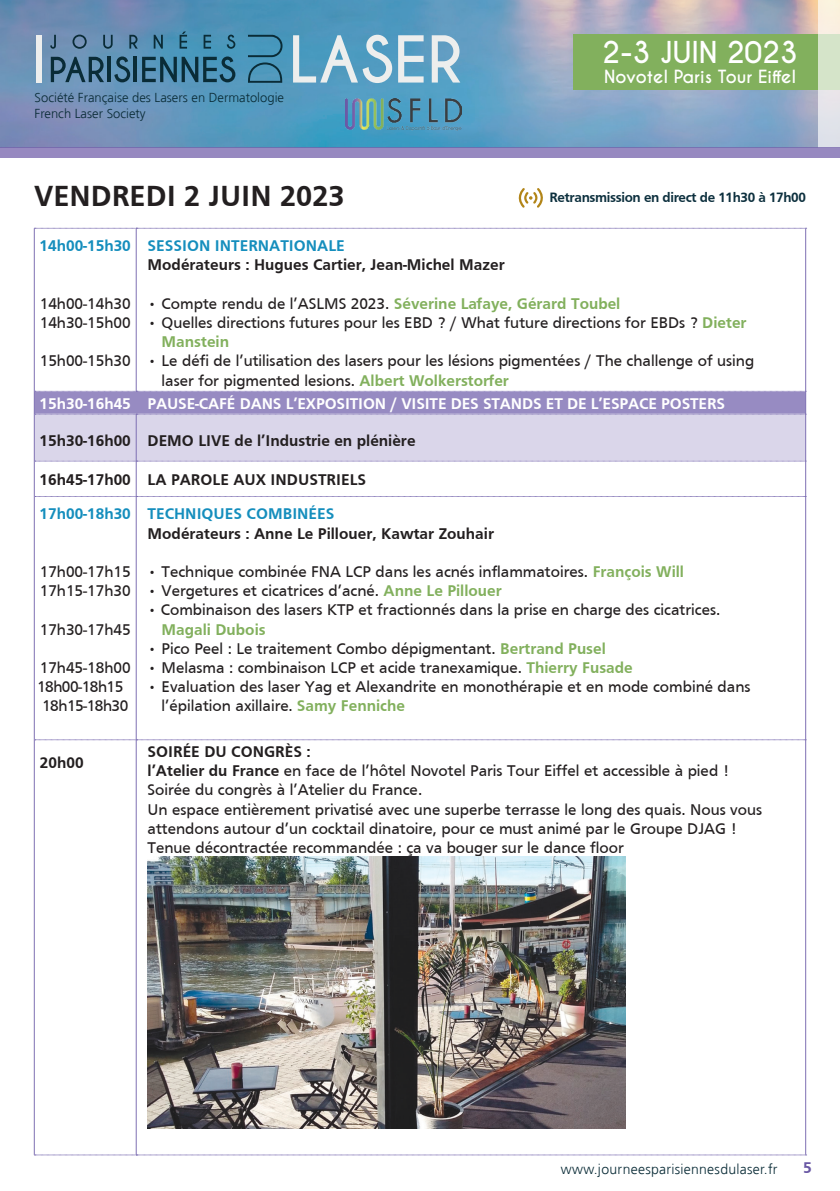
<style>
.page{position:relative;width:840px;height:1191px;background:#fff}
.page>*{position:absolute;margin:0;border:0;box-sizing:border-box;transform-origin:0 0}
.t1{font:700 30px "Frutiger";color:#231f20}
.t2{font:700 28.2px "Caviar Dreams";letter-spacing:-.01em;color:#fff}
.t3{font:700 17px "Caviar Dreams";color:#fff}
.t4{font:16px/19.2px "Frutiger";color:#231f20}
.t5{font:700 16px "Frutiger";color:#231f20}
.t6{font:700 16px "Frutiger";letter-spacing:-.01em;color:#fff}
.t7{font:700 16px "Frutiger";color:#82b05d}
.t8{font:700 16px "Frutiger";color:#158ebd}
.t9{font:16px/19.2px "Frutiger";letter-spacing:-.03em;color:#231f20;text-align:center}
.t10{font:700 16px "Frutiger";color:#6a59a5}
.t11{font:700 14px "Frutiger";letter-spacing:-.025em;color:#0d303e}
.t12{font:300 14px "Frutiger";letter-spacing:.02em;color:#0a2c37}
.t13{font:300 13px/16px "Frutiger";color:#0a2c37}
.s1{font-weight:400;color:#231f20}
.s2{font-weight:700;color:#82b05d}
.s3{font-weight:700}
</style>
<div class="page">
<img style="left:1px;top:0;width:817px;height:147px">
<div style="left:573px;top:35px;width:266px;height:55px;background:#82b05d"></div>
<svg style="left:50px;top:35px;width:6px;height:14px"></svg>
<svg style="left:72px;top:35px;width:15px;height:14px"></svg>
<svg style="left:103px;top:35px;width:10px;height:14px"></svg>
<svg style="left:129px;top:35px;width:9px;height:14px"></svg>
<svg style="left:154px;top:35px;width:9px;height:14px"></svg>
<svg style="left:179px;top:32px;width:8px;height:17px"></svg>
<svg style="left:203px;top:35px;width:8px;height:14px"></svg>
<svg style="left:226px;top:35px;width:9px;height:14px"></svg>
<svg style="left:51px;top:57px;width:53px;height:25px"></svg>
<hr style="left:107px;top:57px;width:4px;height:25px;background:#0a2c37">
<svg style="left:114px;top:56px;width:16px;height:26px"></svg>
<hr style="left:134px;top:57px;width:3px;height:25px;background:#0a2c37">
<svg style="left:142px;top:56px;width:93px;height:26px;background:#346b86"></svg>
<svg style="left:248px;top:35px;width:34px;height:48px;background:#3e83a2"></svg>
<svg style="left:293px;top:35px;width:99px;height:48px;background:#82b5ce"></svg>
<svg style="left:398px;top:35px;width:25px;height:48px"></svg>
<svg style="left:431px;top:35px;width:29px;height:48px"></svg>
<div style="left:36px;top:35px;width:6px;height:47px;background:#edeeed"></div>
<svg style="left:818px;top:0;width:21px;height:147px;background:#e2e6db"></svg>
<div style="left:0;top:147px;width:839px;height:11px;background:#9789c0"></div>
<img style="left:345px;top:98px;width:116px;height:32px">
<svg style="left:518px;top:188px;width:25px;height:20px"></svg>
<hr style="left:136px;top:228px;width:1px;height:163px;background:#7e70b3">
<svg style="left:35px;top:228px;width:771px;height:1px"></svg>
<hr style="left:34px;top:228px;width:1px;height:163px;background:#7e70b3">
<hr style="left:804px;top:228px;width:1px;height:163px;background:#7e70b3">
<hr style="left:34px;top:461px;width:1px;height:35px;background:#7e70b3">
<hr style="left:34px;top:496px;width:1px;height:244px;background:#7e70b3">
<hr style="left:34px;top:740px;width:1px;height:414px;background:#7e70b3">
<svg style="left:34px;top:391px;width:771px;height:71px;background:#c3bddc"></svg>
<svg style="left:35px;top:496px;width:769px;height:1px"></svg>
<svg style="left:35px;top:739px;width:769px;height:1px"></svg>
<hr style="left:136px;top:461px;width:1px;height:35px;background:#7e70b3">
<hr style="left:136px;top:496px;width:1px;height:244px;background:#7e70b3">
<hr style="left:136px;top:740px;width:1px;height:414px;background:#7e70b3">
<hr style="left:804px;top:461px;width:1px;height:35px;background:#7e70b3">
<hr style="left:804px;top:496px;width:1px;height:244px;background:#7e70b3">
<hr style="left:804px;top:740px;width:1px;height:414px;background:#7e70b3">
<svg style="left:34px;top:1154px;width:772px;height:1px"></svg>
<img style="left:147px;top:856px;width:478px;height:272px">
<p class="t13" style="left:35px;top:90px;width:251px">Société Française des Lasers en Dermatologie<br>French Laser Society</p>
<h2 class="t2" style="left:602px;top:35px;width:197px">2-3 JUIN 2023</h2>
<p class="t3" style="left:604px;top:67px;width:193px">Novotel Paris Tour Eiffel</p>
<h1 class="t1" style="left:34px;top:184px;width:312px">VENDREDI 2 JUIN 2023</h1>
<p class="t8" style="left:40px;top:239px;width:93px">14h00-15h30</p>
<p class="t11" style="left:549px;top:191px;width:258px">Retransmission en direct de 11h30 à 17h00</p>
<p class="t8" style="left:147px;top:239px;width:199px">SESSION INTERNATIONALE</p>
<p class="t5" style="left:147px;top:259px;width:358px">Modérateurs : Hugues Cartier, Jean-Michel Mazer</p>
<p class="t7" style="left:147px;top:297px;width:474px"><span class="s1">• Compte rendu de l’ASLMS 2023.</span> Séverine Lafaye, Gérard Toubel</p>
<p class="t4" style="left:161px;top:314px;width:586px;text-indent:-14px">• Quelles directions futures pour les EBD ? / What future directions for EBDs ? <span class="s2">Dieter<br>Manstein</span></p>
<p class="t4" style="left:161px;top:353px;width:593px;text-indent:-14px">• Le défi de l’utilisation des lasers pour les lésions pigmentées / The challenge of using laser for pigmented lesions. <span class="s2">Albert Wolkerstorfer</span></p>
<p class="t6" style="left:40px;top:397px;width:686px">15h30-16h45 PAUSE-CAFÉ DANS L’EXPOSITION / VISITE DES STANDS ET DE L’ESPACE POSTERS</p>
<p class="t5" style="left:40px;top:435px;width:377px">15h30-16h00 DEMO LIVE de l’Industrie en plénière</p>
<p class="t5" style="left:40px;top:473px;width:328px">16h45-17h00 LA PAROLE AUX INDUSTRIELS</p>
<p class="t8" style="left:40px;top:508px;width:93px">17h00-18h30</p>
<p class="t4" style="left:40px;top:295px;width:92px">14h00-14h30<br>14h30-15h00</p>
<p class="t4" style="left:40px;top:353px;width:92px">15h00-15h30</p>
<p class="t8" style="left:147px;top:508px;width:188px">TECHNIQUES COMBINÉES</p>
<p class="t5" style="left:147px;top:527px;width:348px">Modérateurs : Anne Le Pillouer, Kawtar Zouhair</p>
<p class="t4" style="left:147px;top:563px;width:537px">• Technique combinée FNA LCP dans les acnés inflammatoires. <span class="s2">François Will</span></p>
<p class="t4" style="left:147px;top:582px;width:355px">• Vergetures et cicatrices d’acné. <span class="s2">Anne Le Pillouer</span></p>
<p class="t4" style="left:147px;top:602px;width:574px">• Combinaison des lasers KTP et fractionnés dans la prise en charge des cicatrices.</p>
<p class="t7" style="left:161px;top:623px;width:106px">Magali Dubois</p>
<p class="t4" style="left:147px;top:640px;width:459px">• Pico Peel : Le traitement Combo dépigmentant. <span class="s2">Bertrand Pusel</span></p>
<p class="t4" style="left:147px;top:659px;width:486px">• Melasma : combinaison LCP et acide tranexamique. <span class="s2">Thierry Fusade</span></p>
<p class="t4" style="left:161px;top:678px;width:590px;text-indent:-14px">• Evaluation des laser Yag et Alexandrite en monothérapie et en mode combiné dans l’épilation axillaire. <span class="s2">Samy Fenniche</span></p>
<p class="t4" style="left:40px;top:563px;width:92px">17h00-17h15<br>17h15-17h30</p>
<p class="t4" style="left:40px;top:621px;width:92px">17h30-17h45</p>
<p class="t9" style="left:37px;top:659px;width:95px">17h45-18h00<br>18h00-18h15<br>18h15-18h30</p>
<p class="t5" style="left:40px;top:757px;width:45px">20h00</p>
<p class="t4" style="left:147px;top:743px;width:615px"><span class="s3">SOIRÉE DU CONGRÈS :<br>l’Atelier du France</span> en face de l’hôtel Novotel Paris Tour Eiffel et accessible à pied !<br>Soirée du congrès à l’Atelier du France.<br>Un espace entièrement privatisé avec une superbe terrasse le long des quais. Nous vous attendons autour d’un cocktail dinatoire, pour ce must animé par le Groupe DJAG !<br>Tenue décontractée recommandée : ça va bouger sur le dance floor</p>
<p class="t12" style="left:560px;top:1161px;width:218px">www.journeesparisiennesdulaser.fr</p>
<p class="t10" style="left:802px;top:1161px;width:10px">5</p>
</div>
